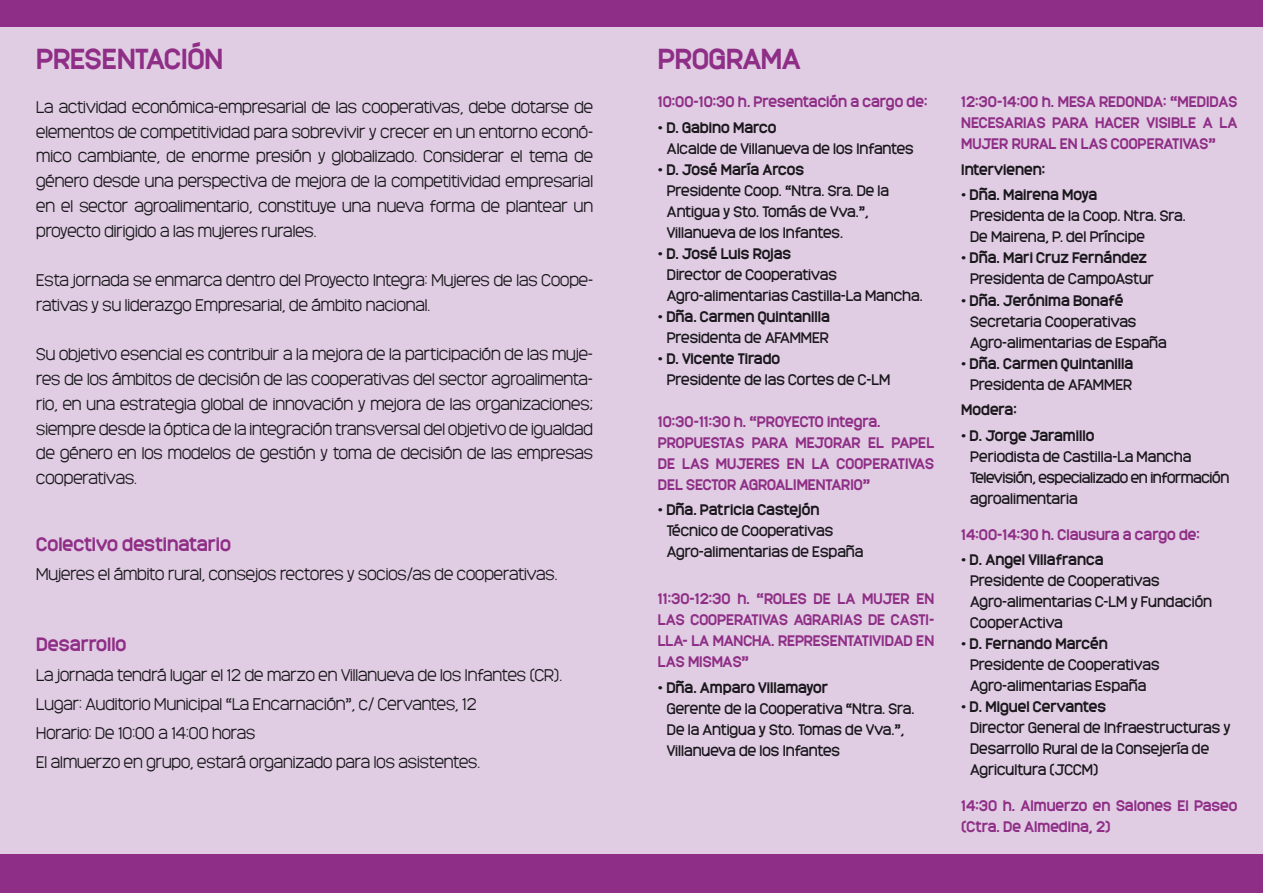
<style>
.page{position:relative;width:1263px;height:893px;background:#fff}
.page>*{position:absolute;margin:0;border:0;box-sizing:border-box;transform-origin:0 0}
.t1{font:700 27px "Monark";letter-spacing:-.01em;color:#8f2e86}
.t2{font:700 18px "Monark";color:#8f2e86}
.t3{font:300 15.75px/24.8px "Monark";color:#1a171c;text-align:justify}
.t4{font:14.25px/21px "Monark";color:#1a171c}
.t5{font:700 14.25px/21px "Monark";color:#8f2e86}
.t6{font:700 14.25px/21px "Monark";color:#1a171c;text-align:center}
.t7{font:14.25px/21px "Monark";letter-spacing:-.025em;color:#1a171c}
.s1{font-weight:700}
.s2{font-weight:400}
</style>
<div class="page">
<div style="left:0;top:0;width:1263px;height:28px;background:#8f2e86"></div>
<div style="left:0;top:28px;width:1263px;height:826px;background:#e0cde3"></div>
<div style="left:0;top:854px;width:1263px;height:39px;background:#8f2e86"></div>
<h1 class="t1" style="left:36px;top:39px;width:188px">PRESENTACIÓN</h1>
<h1 class="t1" style="left:658px;top:39px;width:144px">PROGRAMA</h1>
<p class="t3" style="left:36px;top:94px;width:558px">La actividad económica-empresarial de las cooperativas, debe dotarse de elementos de competitividad para sobrevivir y crecer en un entorno econó&shy;mico cambiante, de enorme presión y globalizado. Considerar el tema de género desde una perspectiva de mejora de la competitividad empresarial en el sector agroalimentario, constituye una nueva forma de plantear un proyecto dirigido a las mujeres rurales.</p>
<p class="t3" style="left:36px;top:267px;width:558px">Esta jornada se enmarca dentro del Proyecto Integra: Mujeres de las Coope&shy;rativas y su liderazgo Empresarial, de ámbito nacional.</p>
<p class="t3" style="left:36px;top:341px;width:558px">Su objetivo esencial es contribuir a la mejora de la participación de las muje&shy;res de los ámbitos de decisión de las cooperativas del sector agroalimenta&shy;rio, en una estrategia global de innovación y mejora de las organizaciones; siempre desde la óptica de la integración transversal del objetivo de igualdad de género en los modelos de gestión y toma de decisión de las empresas cooperativas.</p>
<p class="t5" style="left:658px;top:91px;width:271px">10:00-10:30 h. Presentación a cargo de:</p>
<p class="t4" style="left:667px;top:116px;width:248px;text-indent:-9px">• <span class="s1">D. Gabino Marco<br></span>Alcalde de Villanueva de los Infantes</p>
<p class="t4" style="left:667px;top:159px;width:224px;text-indent:-9px">• <span class="s1">D. José María Arcos<br></span>Presidente Coop. “Ntra. Sra. De la<br>Antigua y Sto. Tomás de Vva.”,<br>Villanueva de los Infantes.</p>
<p class="t4" style="left:667px;top:243px;width:257px;text-indent:-9px">• <span class="s1">D. José Luis Rojas<br></span>Director de Cooperativas<br>Agro-alimentarias Castilla-La Mancha.</p>
<p class="t6" style="left:658px;top:305px;width:173px"><span class="s2">•</span> Dña. Carmen Quintanilla<br><span class="s2">Presidenta de AFAMMER</span></p>
<p class="t4" style="left:667px;top:348px;width:225px;text-indent:-9px">• <span class="s1">D. Vicente Tirado<br></span>Presidente de las Cortes de C-LM</p>
<p class="t5" style="left:658px;top:410px;width:278px">10:30-11:30 h. “PROYECTO integra.<br>PROPUESTAS PARA MEJORAR EL PAPEL<br>DE LAS MUJERES EN LA COOPERATIVAS<br>DEL SECTOR AGROALIMENTARIO”</p>
<p class="t4" style="left:667px;top:499px;width:198px;text-indent:-9px">• <span class="s1">Dña. Patricia Castejón<br></span>Técnico de Cooperativas<br>Agro-alimentarias de España</p>
<p class="t5" style="left:658px;top:587px;width:278px;text-align:justify">11:30-12:30 h. “ROLES DE LA MUJER EN LAS COOPERATIVAS AGRARIAS DE CASTI-LLA- LA MANCHA. REPRESENTATIVIDAD EN LAS MISMAS”</p>
<p class="t4" style="left:667px;top:676px;width:249px;text-indent:-9px">• <span class="s1">Dña. Amparo Villamayor<br></span>Gerente de la Cooperativa “Ntra. Sra.<br>De la Antigua y Sto. Tomas de Vva.”,<br>Villanueva de los Infantes</p>
<p class="t2" style="left:36px;top:531px;width:196px">Colectivo destinatario</p>
<p class="t3" style="left:36px;top:561px;width:523px">Mujeres el ámbito rural, consejos rectores y socios/as de cooperativas.</p>
<p class="t2" style="left:36px;top:632px;width:92px">Desarrollo</p>
<p class="t3" style="left:36px;top:659px;width:527px;line-height:29.2px;text-align:left">La jornada tendrá lugar el 12 de marzo en Villanueva de los Infantes (CR).<br>Lugar: Auditorio Municipal “La Encarnación”, c/ Cervantes, 12<br>Horario: De 10:00 a 14:00 horas<br>El almuerzo en grupo, estará organizado para los asistentes.</p>
<p class="t5" style="left:961px;top:91px;width:278px;text-align:justify">12:30-14:00 h. MESA REDONDA: “MEDIDAS NECESARIAS PARA HACER VISIBLE A LA MUJER RURAL EN LAS COOPERATIVAS”</p>
<p class="t6" style="left:961px;top:158px;width:86px">Intervienen:</p>
<p class="t4" style="left:970px;top:184px;width:217px;text-indent:-9px">• <span class="s1">Dña. Mairena Moya<br></span>Presidenta de la Coop. Ntra. Sra.<br>De Mairena, P. del Príncipe</p>
<p class="t4" style="left:970px;top:247px;width:185px;text-indent:-9px">• <span class="s1">Dña. Mari Cruz Fernández<br></span>Presidenta de CampoAstur</p>
<p class="t4" style="left:970px;top:289px;width:198px;text-indent:-9px">• <span class="s1">Dña. Jerónima Bonafé<br></span>Secretaria Cooperativas<br>Agro-alimentarias de España</p>
<p class="t6" style="left:961px;top:352px;width:173px"><span class="s2">•</span> Dña. Carmen Quintanilla<br><span class="s2">Presidenta de AFAMMER</span></p>
<p class="t6" style="left:961px;top:398px;width:57px">Modera:</p>
<p class="t7" style="left:970px;top:424px;width:261px;text-indent:-9px">• <span class="s1">D. Jorge Jaramillo<br></span>Periodista de Castilla-La Mancha<br>Televisión, especializado en información agroalimentaria</p>
<p class="t5" style="left:961px;top:523px;width:240px">14:00-14:30 h. Clausura a cargo de:</p>
<p class="t4" style="left:970px;top:549px;width:243px;text-indent:-9px">• <span class="s1">D. Angel Villafranca<br></span>Presidente de Cooperativas<br>Agro-alimentarias C-LM y Fundación<br>CooperActiva</p>
<p class="t4" style="left:970px;top:633px;width:191px;text-indent:-9px">• <span class="s1">D. Fernando Marcén<br></span>Presidente de Cooperativas<br>Agro-alimentarias España</p>
<p class="t4" style="left:970px;top:696px;width:262px;text-indent:-9px">• <span class="s1">D. Miguel Cervantes<br></span>Director General de Infraestructuras y<br>Desarrollo Rural de la Consejería de<br>Agricultura (JCCM)</p>
<p class="t5" style="left:961px;top:794px;width:278px">14:30 h. Almuerzo en Salones El Paseo (Ctra. De Almedina, 2)</p>
</div>
